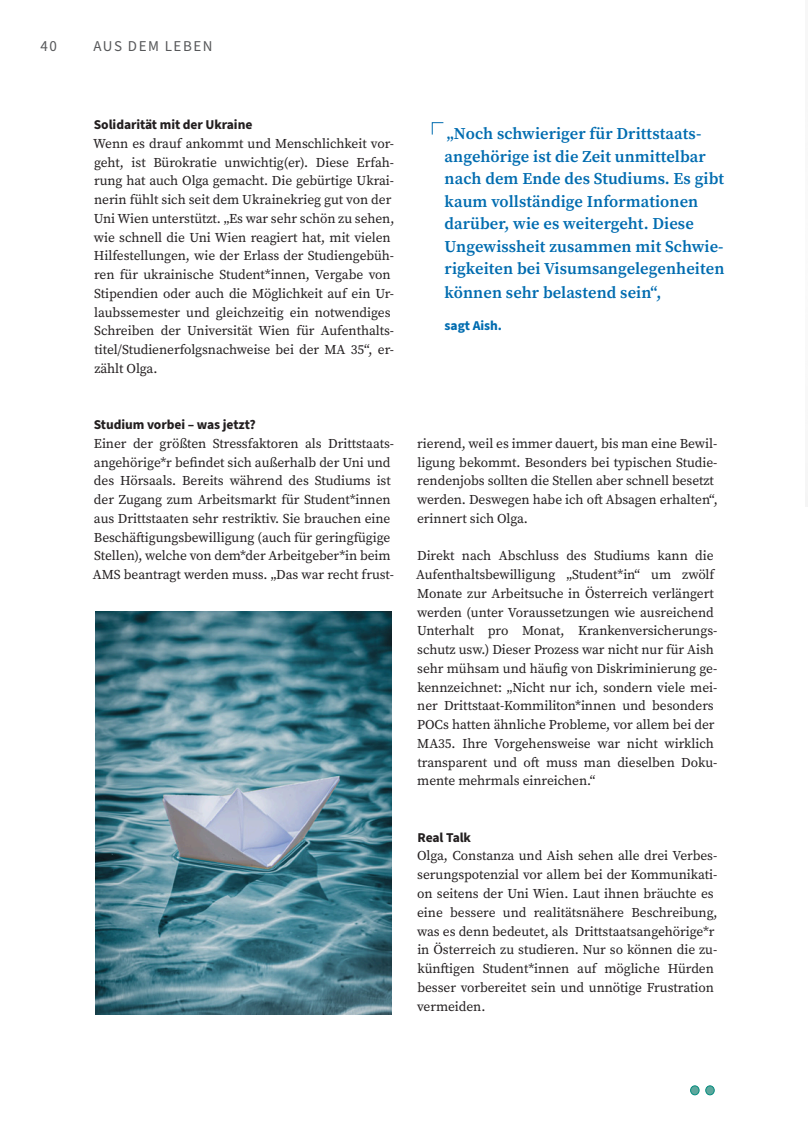
<style>
.page{position:relative;width:808px;height:1127px;background:#fff}
.page>*{position:absolute;margin:0;border:0;box-sizing:border-box;transform-origin:0 0}
.t1{font:600 16.5px/22.5px "Source Serif Pro";letter-spacing:.005em;color:#006cb0}
.t2{font:15px "Source Sans Pro";letter-spacing:.1em;color:#57585a}
.t3{font:13.5px/18.8px "Source Serif Pro";letter-spacing:-.005em;color:#231f20}
.t4{font:700 13.5px "Source Sans Pro";letter-spacing:-.005em;color:#231f20}
.t5{font:700 13.5px "Source Sans Pro";letter-spacing:-.005em;color:#006cb0}
</style>
<div class="page">
<div style="left:690px;top:1086px;width:9px;height:9px;background:#5ea79d;border-radius:50%"></div>
<div style="left:690px;top:1085px;width:9px;height:10px;border:1px solid #028b7d;border-radius:50%"></div>
<div style="left:706px;top:1086px;width:8px;height:9px;background:#5ea79d;border-radius:50%"></div>
<div style="left:705px;top:1085px;width:9px;height:10px;border:1px solid #028b7d;border-radius:50%"></div>
<svg style="left:431px;top:122px;width:13px;height:13px"></svg>
<img style="left:96px;top:612px;width:295px;height:403px">
<p class="t2" style="left:40px;top:36px;width:18px">40</p>
<p class="t2" style="left:94px;top:36px;width:120px">AUS DEM LEBEN</p>
<p class="t4" style="left:94px;top:115px;width:160px">Solidarität mit der Ukraine</p>
<p class="t3" style="left:93px;top:134px;width:303px">Wenn es drauf ankommt und Menschlichkeit vor&shy;geht, ist Bürokratie unwichtig(er). Diese Erfah&shy;rung hat auch Olga gemacht. Die gebürtige Ukrai&shy;nerin fühlt sich seit dem Ukrainekrieg gut von der Uni Wien unterstützt. „Es war sehr schön zu sehen, wie schnell die Uni Wien reagiert hat, mit vielen Hilfestellungen, wie der Erlass der Studiengebüh&shy;ren für ukrainische Student*innen, Vergabe von Stipendien oder auch die Möglichkeit auf ein Ur&shy;laubssemester und gleichzeitig ein notwendiges Schreiben der Universität Wien für Aufenthalts&shy;titel/Studienerfolgsnachweise bei der MA 35“, er&shy;zählt Olga.</p>
<p class="t1" style="left:445px;top:122px;width:281px">„Noch schwieriger für Drittstaats&shy;angehörige ist die Zeit unmittelbar nach dem Ende des Studiums. Es gibt kaum vollständige Informationen darüber, wie es weitergeht. Diese Ungewissheit zusammen mit Schwie&shy;rigkeiten bei Visumsangelegenheiten</p>
<p class="t1" style="left:445px;top:281px;width:218px">können sehr belastend sein“,</p>
<p class="t5" style="left:445px;top:316px;width:59px">sagt Aish.</p>
<p class="t4" style="left:94px;top:415px;width:163px">Studium vorbei – was jetzt?</p>
<p class="t3" style="left:93px;top:434px;width:303px">Einer der größten Stressfaktoren als Drittstaats&shy;angehörige*r befindet sich außerhalb der Uni und des Hörsaals. Bereits während des Studiums ist der Zugang zum Arbeitsmarkt für Student*innen aus Drittstaaten sehr restriktiv. Sie brauchen eine Beschäftigungsbewilligung (auch für geringfügige Stellen), welche von dem*der Arbeitgeber*in beim AMS beantragt werden muss. „Das war recht frust-</p>
<p class="t3" style="left:417px;top:434px;width:302px">rierend, weil es immer dauert, bis man eine Bewil&shy;ligung bekommt. Besonders bei typischen Studie&shy;rendenjobs sollten die Stellen aber schnell besetzt werden. Deswegen habe ich oft Absagen erhalten“, erinnert sich Olga.</p>
<p class="t3" style="left:416px;top:546px;width:303px">Direkt nach Abschluss des Studiums kann die Aufenthaltsbewilligung „Student*in“ um zwölf Monate zur Arbeitsuche in Österreich verlängert werden (unter Voraussetzungen wie ausreichend Unterhalt pro Monat, Krankenversicherungs&shy;schutz usw.) Dieser Prozess war nicht nur für Aish sehr mühsam und häufig von Diskriminierung ge&shy;kennzeichnet: „Nicht nur ich, sondern viele mei&shy;ner Drittstaat-Kommiliton*innen und besonders POCs hatten ähnliche Probleme, vor allem bei der MA35. Ihre Vorgehensweise war nicht wirklich transparent und oft muss man dieselben Doku&shy;mente mehrmals einreichen.“</p>
<p class="t4" style="left:417px;top:828px;width:55px">Real Talk</p>
<p class="t3" style="left:417px;top:846px;width:302px">Olga, Constanza und Aish sehen alle drei Verbes&shy;serungspotenzial vor allem bei der Kommunikati&shy;on seitens der Uni Wien. Laut ihnen bräuchte es eine bessere und realitätsnähere Beschreibung, was es denn bedeutet, als Drittstaatsangehörige*r in Österreich zu studieren. Nur so können die zu&shy;künftigen Student*innen auf mögliche Hürden besser vorbereitet sein und unnötige Frustration vermeiden.</p>
</div>
